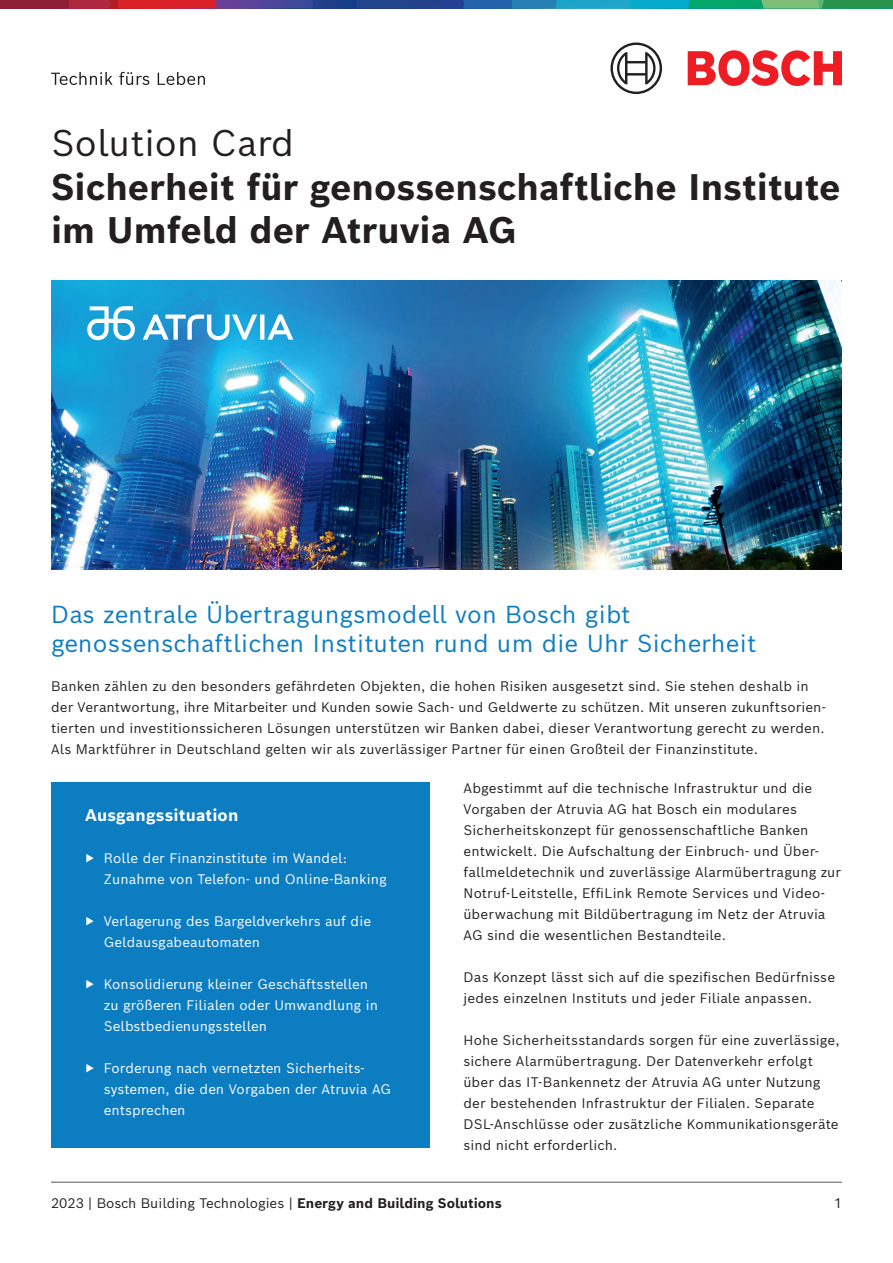
<style>
.page{position:relative;width:893px;height:1263px;background:#fff}
.page>*{position:absolute;margin:0;border:0;box-sizing:border-box;transform-origin:0 0}
.t1{font:700 36px "Bosch Sans";color:#231f20}
.t2{font:36px "Bosch Sans";color:#231f20}
.t3{font:24px "Bosch Sans";letter-spacing:.01em;color:#0d7dc2}
.t4{font:700 16.5px "Bosch Sans";letter-spacing:.01em;color:#fff}
.t5{font:13.5px/21px "Bosch Sans";letter-spacing:.005em;color:#231f20}
.t6{font:13.5px/21px "Bosch Sans";letter-spacing:.005em;color:#fff}
.s1{font-weight:700}
</style>
<div class="page">
<div style="left:51px;top:782px;width:378px;height:366px;background:#0d7dc2"></div>
<hr style="left:51px;top:1182px;width:791px;height:1px;background:#231f20">
<img style="left:51px;top:281px;width:791px;height:289px">
<svg style="left:143px;top:315px;width:150px;height:25px"></svg>
<svg style="left:87px;top:306px;width:48px;height:34px"></svg>
<div style="left:0;top:0;width:69px;height:9px;background:#8f1f35"></div>
<svg style="left:69px;top:0;width:824px;height:9px;background:#476a80"></svg>
<svg style="left:51px;top:72px;width:62px;height:13px"></svg>
<svg style="left:119px;top:72px;width:30px;height:13px"></svg>
<svg style="left:158px;top:72px;width:47px;height:13px"></svg>
<svg style="left:688px;top:50px;width:154px;height:36px"></svg>
<svg style="left:610px;top:43px;width:52px;height:51px"></svg>
<p class="t2" style="left:51px;top:113px;width:245px">Solution Card</p>
<p class="t1" style="left:51px;top:156px;width:791px">Sicherheit für genossenschaftliche Institute</p>
<p class="t1" style="left:51px;top:199px;width:467px">im Umfeld der Atruvia AG</p>
<p class="t3" style="left:51px;top:594px;width:581px">Das zentrale Übertragungsmodell von Bosch gibt</p>
<p class="t3" style="left:51px;top:623px;width:707px">genossenschaftlichen Instituten rund um die Uhr Sicherheit</p>
<p class="t5" style="left:51px;top:675px;width:776px">Banken zählen zu den besonders gefährdeten Objekten, die hohen Risiken ausgesetzt sind. Sie stehen deshalb in der Verantwortung, ihre Mitarbeiter und Kunden sowie Sach- und Geldwerte zu schützen. Mit unseren zukunftsorien&shy;tierten und investitionssicheren Lösungen unterstützen wir Banken dabei, dieser Verantwortung gerecht zu werden.<br>Als Marktführer in Deutschland gelten wir als zuverlässiger Partner für einen Großteil der Finanzinstitute.</p>
<p class="t4" style="left:85px;top:801px;width:155px">Ausgangssituation</p>
<p class="t6" style="left:104px;top:846px;width:284px;text-indent:-19px">▶ Rolle der Finanzinstitute im Wandel:<br>Zunahme von Telefon- und Online-Banking</p>
<p class="t6" style="left:104px;top:909px;width:269px;text-indent:-19px">▶ Verlagerung des Bargeldverkehrs auf die<br>Geldausgabeautomaten</p>
<p class="t6" style="left:104px;top:972px;width:276px;text-indent:-19px">▶ Konsolidierung kleiner Geschäftsstellen zu größeren Filialen oder Umwandlung in<br>Selbstbedienungsstellen</p>
<p class="t6" style="left:104px;top:1056px;width:289px;text-indent:-19px">▶ Forderung nach vernetzten Sicherheits&shy;systemen, die den Vorgaben der Atruvia AG entsprechen</p>
<p class="t5" style="left:463px;top:777px;width:379px">Abgestimmt auf die technische Infrastruktur und die Vorgaben der Atruvia AG hat Bosch ein modulares Sicherheitskonzept für genossenschaftliche Banken entwickelt. Die Aufschaltung der Einbruch- und Über&shy;fallmeldetechnik und zuverlässige Alarmübertragung zur Notruf-Leitstelle, EffiLink Remote Services und Video&shy;überwachung mit Bildübertragung im Netz der Atruvia AG sind die wesentlichen Bestandteile.</p>
<p class="t5" style="left:463px;top:966px;width:373px">Das Konzept lässt sich auf die spezifischen Bedürfnisse jedes einzelnen Instituts und jeder Filiale anpassen.</p>
<p class="t5" style="left:463px;top:1029px;width:378px">Hohe Sicherheitsstandards sorgen für eine zuverlässige, sichere Alarmübertragung. Der Datenverkehr erfolgt über das IT-Bankennetz der Atruvia AG unter Nutzung der bestehenden Infrastruktur der Filialen. Separate DSL-Anschlüsse oder zusätzliche Kommunikationsgeräte sind nicht erforderlich.</p>
<p class="t5" style="left:51px;top:1191px;width:452px">2023 | Bosch Building Technologies | <span class="s1">Energy and Building Solutions</span></p>
<p class="t5" style="left:834px;top:1191px;width:10px">1</p>
</div>
